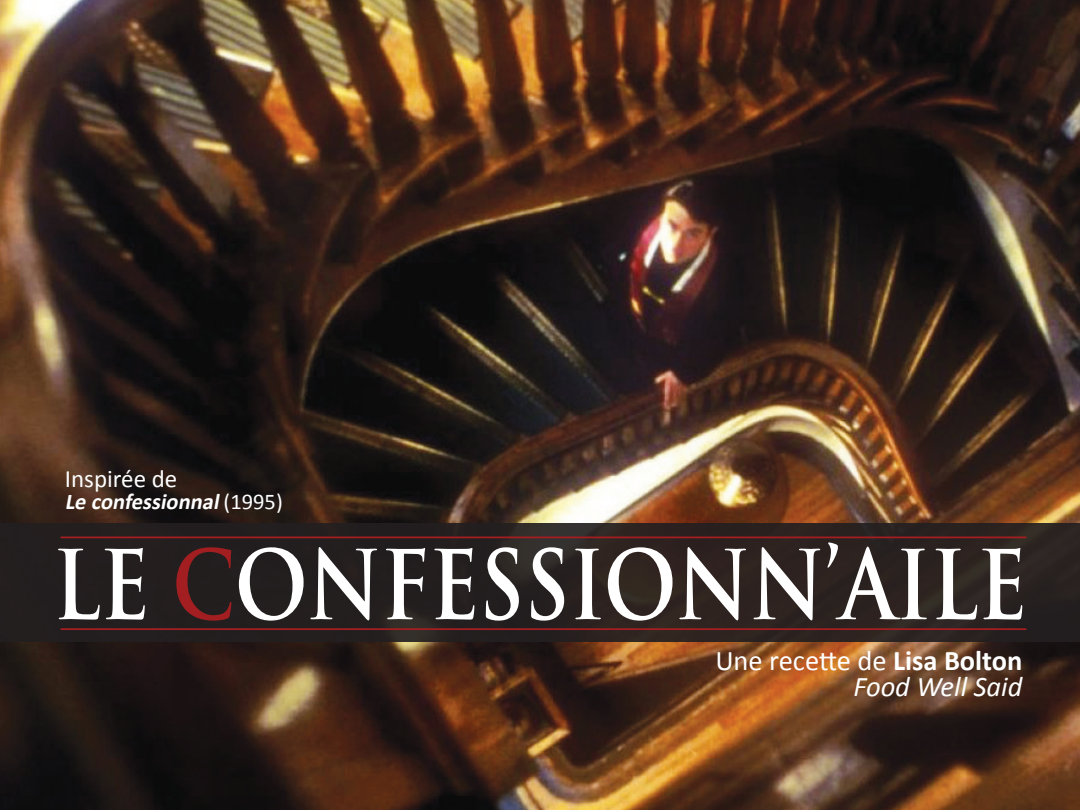
<style>
.page{position:relative;width:1080px;height:810px;background:#fff}
.page>*{position:absolute;margin:0;border:0;box-sizing:border-box;transform-origin:0 0}
.t1{font:700 93.5px "Trajan";letter-spacing:-.01em;color:#fff;scale:.85 1}
.t2{font:28.5px "Calibri";color:#fff}
.t3{font:italic 28.5px "Calibri";color:#fff}
.t4{font:25px "Calibri";color:#fff}
.t5{font:italic 700 22.5px "Calibri";color:#fff}
.s1{font-weight:400;font-style:normal}
.s2{color:#a31e21}
.s3{font-weight:700}
</style>
<div class="page">
<img style="left:0;top:0;width:1080px;height:810px">
<div style="left:0;top:523px;width:1080px;height:119px;background:#231f20"></div>
<hr style="left:61px;top:628px;width:965px;height:2px;background:#a31e21">
<hr style="left:61px;top:537px;width:965px;height:1px;background:#a31e21">
<p class="t4" style="left:65px;top:463px;width:114px">Inspirée de</p>
<p class="t5" style="left:65px;top:487px;width:220px">Le confessionnal<span class="s1">( 1 9 9 5 )</span></p>
<p class="t1" style="left:53px;top:527px;width:1148px">LE <span class="s2">C</span>ONFESSIONN’AILE</p>
<p class="t2" style="left:715px;top:643px;width:309px">Une recette de <span class="s3">Lisa Bolton</span></p>
<p class="t3" style="left:853px;top:667px;width:171px">Food Well Said</p>
</div>
